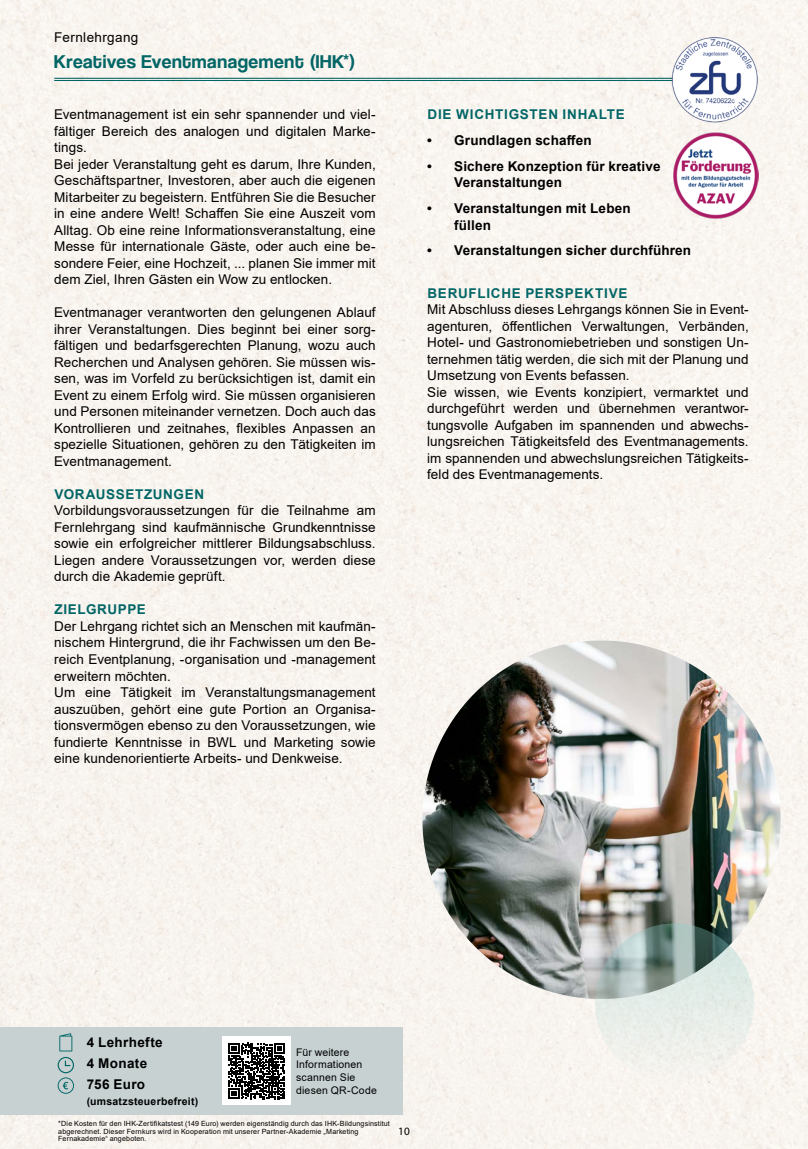
<style>
.page{position:relative;width:808px;height:1149px;background:#fff}
.page>*{position:absolute;margin:0;border:0;box-sizing:border-box;transform-origin:0 0}
.t1{font:19.5px "Coolvetica Rg";letter-spacing:.03em;color:#026666}
.t2{font:13.5px/16.5px "Arial";letter-spacing:.005em;color:#000}
.t3{font:700 13.5px/16.5px "Arial";letter-spacing:.015em;color:#000}
.t4{font:700 13.5px "Arial";letter-spacing:.05em;color:#026666}
.t5{font:13.5px "Arial";letter-spacing:.025em;color:#000}
.t6{font:11.25px "Myriad Pro";color:#000}
.t7{font:10.5px/12.6px "Arial";letter-spacing:.015em;color:#000}
.t8{font:700 10.5px "Arial";letter-spacing:.025em;color:#000}
.t9{font:7.2px/7.5px "Arial";letter-spacing:.02em;color:#000}
</style>
<div class="page">
<div style="left:0;top:0;width:808px;height:1148px;background:#f8f4ef"></div>
<hr style="left:54px;top:78px;width:681px;height:1px;background:#026666">
<hr style="left:54px;top:80px;width:681px;height:1px;background:#026666">
<img style="left:672px;top:37px;width:85px;height:85px">
<img style="left:422px;top:640px;width:359px;height:358px;border-radius:177px">
<div style="left:0;top:1026px;width:403px;height:88px;background:#c7d1d2"></div>
<div style="left:223px;top:1036px;width:68px;height:68px;background:#fff"></div>
<svg style="left:229px;top:1042px;width:56px;height:56px"></svg>
<svg style="left:59px;top:1033px;width:13px;height:18px"></svg>
<svg style="left:58px;top:1077px;width:16px;height:16px"></svg>
<div style="left:58px;top:1056px;width:16px;height:16px;border:1px solid #026666;border-radius:50%"></div>
<img style="left:673px;top:133px;width:85px;height:85px">
<svg style="left:595px;top:923px;width:159px;height:159px"></svg>
<p class="t5" style="left:54px;top:28px;width:86px">Fernlehrgang</p>
<h1 class="t1" style="left:54px;top:50px;width:303px">Kreatives Eventmanagement (IHK<sup>*</sup>)</h1>
<p class="t2" style="left:54px;top:106px;width:323px">Eventmanagement ist ein sehr spannender und viel&shy;fältiger Bereich des analogen und digitalen Marke&shy;tings.<br>Bei jeder Veranstaltung geht es darum, Ihre Kunden, Geschäftspartner, Investoren, aber auch die eigenen Mitarbeiter zu begeistern. Entführen Sie die Besucher in eine andere Welt! Schaffen Sie eine Auszeit vom Alltag. Ob eine reine Informationsveranstaltung, eine Messe für internationale Gäste, oder auch eine be&shy;sondere Feier, eine Hochzeit, ... planen Sie immer mit dem Ziel, Ihren Gästen ein Wow zu entlocken.</p>
<p class="t2" style="left:54px;top:304px;width:323px;text-align:justify">Eventmanager verantworten den gelungenen Ablauf ihrer Veranstaltungen. Dies beginnt bei einer sorg&shy;fältigen und bedarfsgerechten Planung, wozu auch Recherchen und Analysen gehören. Sie müssen wis&shy;sen, was im Vorfeld zu berücksichtigen ist, damit ein Event zu einem Erfolg wird. Sie müssen organisieren und Personen miteinander vernetzen. Doch auch das Kontrollieren und zeitnahes, flexibles Anpassen an spezielle Situationen, gehören zu den Tätigkeiten im Eventmanagement.</p>
<p class="t4" style="left:54px;top:484px;width:151px">VORAUSSETZUNGEN</p>
<p class="t2" style="left:54px;top:502px;width:323px;text-align:justify">Vorbildungsvoraussetzungen für die Teilnahme am Fernlehrgang sind kaufmännische Grundkenntnisse sowie ein erfolgreicher mittlerer Bildungsabschluss.<br>Liegen andere Voraussetzungen vor, werden diese durch die Akademie geprüft.</p>
<p class="t4" style="left:54px;top:600px;width:93px">ZIELGRUPPE</p>
<p class="t2" style="left:54px;top:617px;width:323px">Der Lehrgang richtet sich an Menschen mit kaufmän&shy;nischem Hintergrund, die ihr Fachwissen um den Be&shy;reich Eventplanung, -organisation und -management erweitern möchten.<br>Um eine Tätigkeit im Veranstaltungsmanagement auszuüben, gehört eine gute Portion an Organisa&shy;tionsvermögen ebenso zu den Voraussetzungen, wie fundierte Kenntnisse in BWL und Marketing sowie eine kundenorientierte Arbeits- und Denkweise.</p>
<p class="t4" style="left:427px;top:105px;width:199px">DIE WICHTIGSTEN INHALTE</p>
<p class="t3" style="left:427px;top:132px;width:166px">• Grundlagen schaffen</p>
<p class="t3" style="left:454px;top:158px;width:208px;text-indent:-27px">• Sichere Konzeption für kreative<br>Veranstaltungen</p>
<p class="t3" style="left:454px;top:200px;width:178px;text-indent:-27px">• Veranstaltungen mit Leben füllen</p>
<p class="t3" style="left:427px;top:242px;width:265px">• Veranstaltungen sicher durchführen</p>
<p class="t4" style="left:427px;top:283px;width:202px">BERUFLICHE PERSPEKTIVE</p>
<p class="t2" style="left:427px;top:301px;width:323px">Mit Abschluss dieses Lehrgangs können Sie in Event&shy;agenturen, öffentlichen Verwaltungen, Verbänden, Hotel- und Gastronomiebetrieben und sonstigen Un&shy;ternehmen tätig werden, die sich mit der Planung und Umsetzung von Events befassen.<br>Sie wissen, wie Events konzipiert, vermarktet und durchgeführt werden und übernehmen verantwor&shy;tungsvolle Aufgaben im spannenden und abwechs&shy;lungsreichen Tätigkeitsfeld des Eventmanagements. im spannenden und abwechslungsreichen Tätigkeits&shy;feld des Eventmanagements.</p>
<p class="t3" style="left:87px;top:1031px;width:77px;line-height:21px">4 Lehrhefte<br>4 Monate<br>756 Euro</p>
<p class="t8" style="left:87px;top:1093px;width:113px">(umsatzsteuerbefreit)</p>
<p class="t9" style="left:58px;top:1119px;width:333px">*Die Kosten für den IHK-Zertifikatstest (149 Euro) werden eigenständig durch das IHK-Bildungsinstitut abgerechnet. Dieser Fernkurs wird in Kooperation mit unserer Partner-Akademie „Marketing<br>Fernakademie“ angeboten.</p>
<p class="t7" style="left:296px;top:1045px;width:82px">Für weitere<br>Informationen scannen Sie diesen QR-Code</p>
<p class="t6" style="left:398px;top:1123px;width:13px">10</p>
</div>
